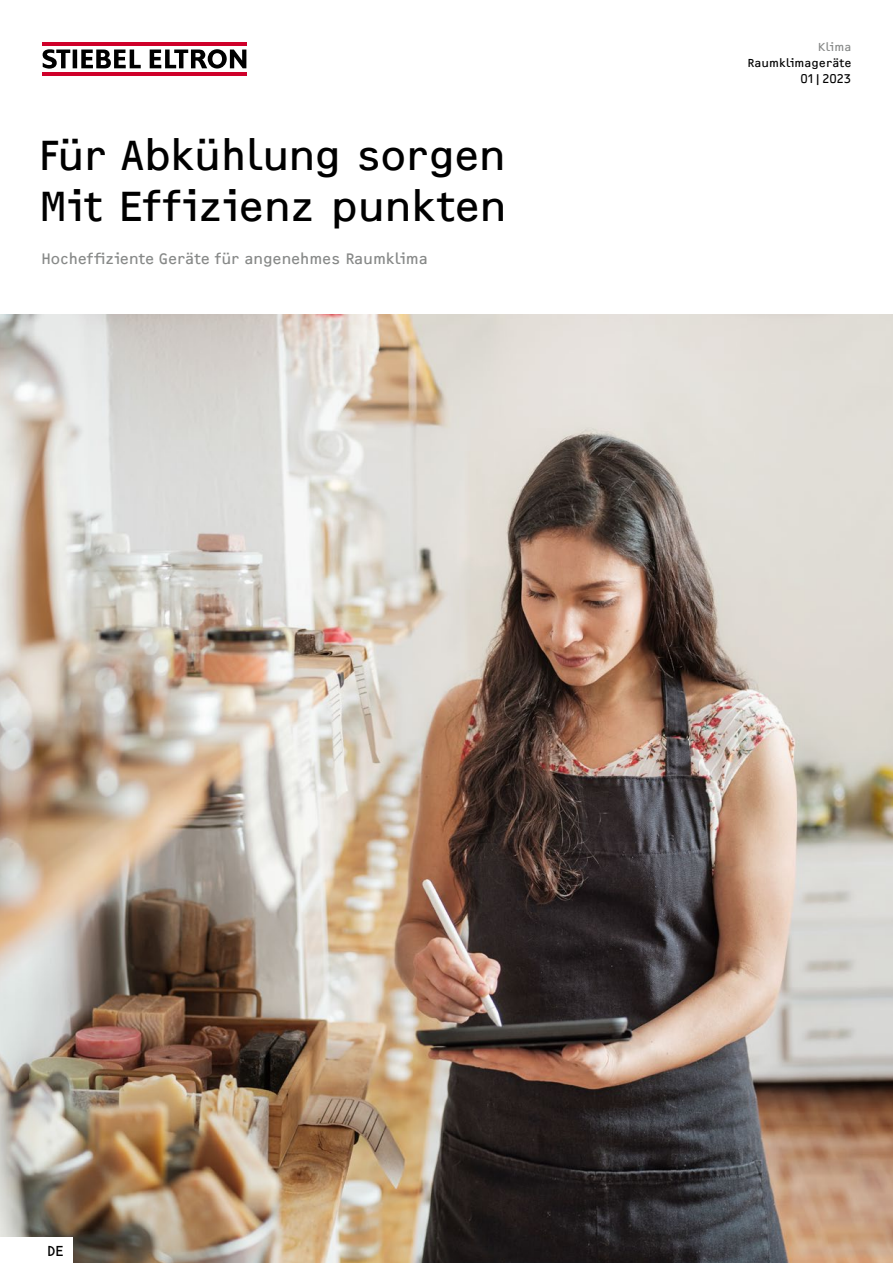
<style>
.page{position:relative;width:893px;height:1263px;background:#fff}
.page>*{position:absolute;margin:0;border:0;box-sizing:border-box;transform-origin:0 0}
.t1{font:43.5px/51px "F2 FOCR Bczyk Com";letter-spacing:-.005em;color:#000}
.t2{font:15.75px "F2 FOCR Bczyk Com";color:#878988}
.t3{font:15px "F2 FOCR Bczyk Com";color:#000}
.t4{font:12px/15.8px "F2 FOCR Bczyk Com";letter-spacing:.005em;color:#000;text-align:right}
.t5{font:12px "F2 FOCR Bczyk Com";letter-spacing:.005em;color:#878988}
</style>
<div class="page">
<img style="left:0;top:315px;width:893px;height:948px">
<hr style="left:43px;top:43px;width:204px;height:3px;background:#cf002a">
<hr style="left:43px;top:72px;width:204px;height:3px;background:#cf002a">
<svg style="left:81px;top:50px;width:60px;height:18px"></svg>
<hr style="left:73px;top:50px;width:4px;height:18px;background:#000">
<svg style="left:150px;top:49px;width:96px;height:20px"></svg>
<svg style="left:43px;top:49px;width:27px;height:20px"></svg>
<div style="left:0;top:1237px;width:72px;height:26px;background:#fff"></div>
<h1 class="t1" style="left:38px;top:130px;width:470px">Für Abkühlung sorgen<br>Mit Effizienz punkten</h1>
<p class="t2" style="left:41px;top:249px;width:388px">Hocheffiziente Geräte für angenehmes Raumklima</p>
<p class="t5" style="left:818px;top:40px;width:35px">Klima</p>
<p class="t4" style="left:748px;top:55px;width:105px">Raumklimageräte<br>01|2023</p>
<p class="t3" style="left:47px;top:1242px;width:19px">DE</p>
</div>
